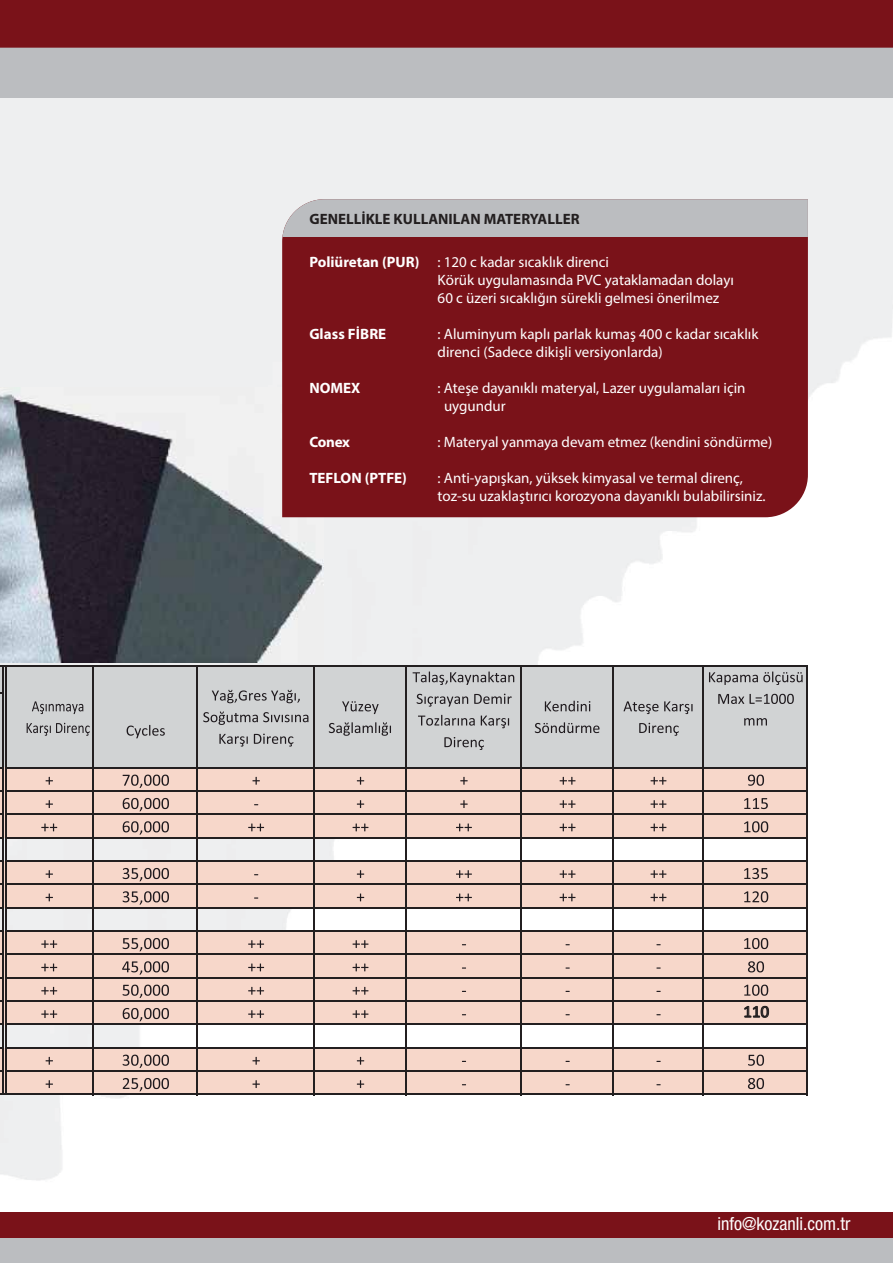
<style>
.page{position:relative;width:893px;height:1263px;background:#fff}
.page>*{position:absolute;margin:0;border:0;box-sizing:border-box;transform-origin:0 0}
.t1{font:condensed 18px "Helvetica Neue LT Pro";color:#fff}
.t2{font:16.95px "Calibri";color:#231f20}
.t3{font:15px/18px "Myriad Pro";color:#fff}
.t4{font:700 15px "Myriad Pro";color:#fff}
.t5{font:700 15px "Myriad Pro";color:#231f20}
</style>
<div class="page">
<img style="left:752px;top:120px;width:141px;height:976px">
<img style="left:294px;top:517px;width:459px;height:579px">
<img style="left:37px;top:663px;width:257px;height:518px">
<svg style="left:0;top:0;width:893px;height:120px;background:#aa8286"></svg>
<div style="left:0;top:1223px;width:893px;height:40px;background:#bbbdc0"></div>
<div style="left:0;top:1212px;width:893px;height:25px;background:#7a1219"></div>
<div style="left:0;top:666px;width:807px;height:102px;background:#d1d3d4"></div>
<div style="left:0;top:768px;width:807px;height:70px;background:#f7d7ca"></div>
<div style="left:0;top:861px;width:807px;height:47px;background:#f7d7ca"></div>
<div style="left:0;top:931px;width:807px;height:94px;background:#f7d7ca"></div>
<div style="left:0;top:1048px;width:807px;height:47px;background:#f7d7ca"></div>
<svg style="left:127px;top:725px;width:38px;height:13px"></svg>
<svg style="left:46px;top:777px;width:7px;height:8px"></svg>
<svg style="left:123px;top:775px;width:46px;height:13px"></svg>
<svg style="left:252px;top:777px;width:8px;height:8px"></svg>
<svg style="left:357px;top:777px;width:7px;height:8px"></svg>
<svg style="left:460px;top:777px;width:8px;height:8px"></svg>
<svg style="left:560px;top:777px;width:15px;height:8px"></svg>
<svg style="left:650px;top:777px;width:16px;height:8px"></svg>
<svg style="left:748px;top:775px;width:16px;height:11px"></svg>
<svg style="left:46px;top:800px;width:7px;height:8px"></svg>
<svg style="left:123px;top:798px;width:46px;height:13px"></svg>
<svg style="left:357px;top:800px;width:7px;height:8px"></svg>
<svg style="left:460px;top:800px;width:8px;height:8px"></svg>
<svg style="left:560px;top:800px;width:15px;height:8px"></svg>
<svg style="left:650px;top:800px;width:16px;height:8px"></svg>
<svg style="left:744px;top:798px;width:24px;height:11px"></svg>
<svg style="left:41px;top:824px;width:16px;height:7px"></svg>
<svg style="left:123px;top:821px;width:46px;height:14px"></svg>
<svg style="left:248px;top:824px;width:16px;height:7px"></svg>
<svg style="left:352px;top:824px;width:16px;height:7px"></svg>
<svg style="left:456px;top:824px;width:16px;height:7px"></svg>
<svg style="left:560px;top:824px;width:15px;height:7px"></svg>
<svg style="left:650px;top:824px;width:16px;height:7px"></svg>
<svg style="left:744px;top:821px;width:24px;height:11px"></svg>
<svg style="left:46px;top:870px;width:7px;height:8px"></svg>
<svg style="left:123px;top:868px;width:46px;height:13px"></svg>
<svg style="left:357px;top:870px;width:7px;height:8px"></svg>
<svg style="left:456px;top:870px;width:16px;height:8px"></svg>
<svg style="left:560px;top:870px;width:15px;height:8px"></svg>
<svg style="left:650px;top:870px;width:16px;height:8px"></svg>
<svg style="left:744px;top:868px;width:24px;height:11px"></svg>
<svg style="left:46px;top:894px;width:7px;height:7px"></svg>
<svg style="left:123px;top:891px;width:46px;height:14px"></svg>
<svg style="left:357px;top:894px;width:7px;height:7px"></svg>
<svg style="left:456px;top:894px;width:16px;height:7px"></svg>
<svg style="left:560px;top:894px;width:15px;height:7px"></svg>
<svg style="left:650px;top:894px;width:16px;height:7px"></svg>
<svg style="left:744px;top:891px;width:24px;height:11px"></svg>
<svg style="left:41px;top:940px;width:16px;height:8px"></svg>
<svg style="left:123px;top:938px;width:46px;height:13px"></svg>
<svg style="left:248px;top:940px;width:16px;height:8px"></svg>
<svg style="left:352px;top:940px;width:16px;height:8px"></svg>
<svg style="left:744px;top:938px;width:24px;height:11px"></svg>
<svg style="left:41px;top:964px;width:16px;height:7px"></svg>
<svg style="left:122px;top:961px;width:47px;height:14px"></svg>
<svg style="left:248px;top:964px;width:16px;height:7px"></svg>
<svg style="left:352px;top:964px;width:16px;height:7px"></svg>
<svg style="left:748px;top:961px;width:16px;height:11px"></svg>
<svg style="left:41px;top:987px;width:16px;height:8px"></svg>
<svg style="left:123px;top:985px;width:46px;height:13px"></svg>
<svg style="left:248px;top:987px;width:16px;height:8px"></svg>
<svg style="left:352px;top:987px;width:16px;height:8px"></svg>
<svg style="left:744px;top:985px;width:24px;height:11px"></svg>
<svg style="left:41px;top:1010px;width:16px;height:8px"></svg>
<svg style="left:123px;top:1008px;width:46px;height:13px"></svg>
<svg style="left:248px;top:1010px;width:16px;height:8px"></svg>
<svg style="left:352px;top:1010px;width:16px;height:8px"></svg>
<svg style="left:745px;top:1006px;width:24px;height:12px"></svg>
<svg style="left:46px;top:1057px;width:7px;height:8px"></svg>
<svg style="left:123px;top:1055px;width:46px;height:13px"></svg>
<svg style="left:252px;top:1057px;width:8px;height:8px"></svg>
<svg style="left:357px;top:1057px;width:7px;height:8px"></svg>
<svg style="left:748px;top:1055px;width:16px;height:11px"></svg>
<svg style="left:46px;top:1080px;width:7px;height:8px"></svg>
<svg style="left:123px;top:1078px;width:46px;height:13px"></svg>
<svg style="left:252px;top:1080px;width:8px;height:8px"></svg>
<svg style="left:357px;top:1080px;width:7px;height:8px"></svg>
<svg style="left:748px;top:1078px;width:16px;height:11px"></svg>
<svg style="left:545px;top:701px;width:45px;height:10px"></svg>
<svg style="left:535px;top:722px;width:64px;height:11px"></svg>
<svg style="left:623px;top:701px;width:69px;height:13px"></svg>
<svg style="left:639px;top:723px;width:40px;height:13px"></svg>
<svg style="left:709px;top:672px;width:93px;height:13px"></svg>
<svg style="left:718px;top:694px;width:76px;height:10px"></svg>
<svg style="left:744px;top:718px;width:23px;height:8px"></svg>
<svg style="left:32px;top:701px;width:51px;height:13px"></svg>
<svg style="left:27px;top:723px;width:63px;height:13px"></svg>
<svg style="left:212px;top:690px;width:88px;height:13px"></svg>
<svg style="left:203px;top:711px;width:105px;height:14px"></svg>
<svg style="left:219px;top:734px;width:74px;height:13px"></svg>
<svg style="left:342px;top:701px;width:37px;height:13px"></svg>
<svg style="left:329px;top:722px;width:62px;height:14px"></svg>
<svg style="left:412px;top:672px;width:102px;height:13px"></svg>
<svg style="left:417px;top:694px;width:95px;height:13px"></svg>
<svg style="left:418px;top:715px;width:91px;height:13px"></svg>
<svg style="left:444px;top:737px;width:40px;height:13px"></svg>
<hr style="left:2px;top:667px;width:2px;height:427px;background:#231f20">
<hr style="left:5px;top:667px;width:2px;height:427px;background:#231f20">
<hr style="left:92px;top:667px;width:2px;height:428px;background:#231f20">
<hr style="left:196px;top:667px;width:2px;height:428px;background:#231f20">
<hr style="left:313px;top:667px;width:2px;height:428px;background:#231f20">
<hr style="left:405px;top:667px;width:1px;height:428px;background:#231f20">
<hr style="left:520px;top:667px;width:2px;height:428px;background:#231f20">
<hr style="left:612px;top:667px;width:1px;height:428px;background:#231f20">
<hr style="left:702px;top:667px;width:2px;height:428px;background:#231f20">
<hr style="left:806px;top:667px;width:2px;height:428px;background:#231f20">
<hr style="left:0;top:665px;width:808px;height:2px;background:#231f20">
<hr style="left:7px;top:767px;width:801px;height:2px;background:#231f20">
<hr style="left:7px;top:790px;width:801px;height:2px;background:#231f20">
<hr style="left:7px;top:814px;width:801px;height:1px;background:#231f20">
<hr style="left:7px;top:837px;width:801px;height:2px;background:#231f20">
<hr style="left:7px;top:860px;width:801px;height:2px;background:#231f20">
<hr style="left:7px;top:884px;width:801px;height:1px;background:#231f20">
<hr style="left:7px;top:907px;width:801px;height:2px;background:#231f20">
<hr style="left:7px;top:930px;width:801px;height:2px;background:#231f20">
<hr style="left:7px;top:954px;width:801px;height:1px;background:#231f20">
<hr style="left:7px;top:977px;width:801px;height:2px;background:#231f20">
<hr style="left:7px;top:1000px;width:801px;height:2px;background:#231f20">
<hr style="left:7px;top:1024px;width:801px;height:1px;background:#231f20">
<hr style="left:7px;top:1047px;width:801px;height:2px;background:#231f20">
<hr style="left:7px;top:1070px;width:801px;height:2px;background:#231f20">
<hr style="left:0;top:1094px;width:808px;height:1px;background:#231f20">
<img style="left:0;top:388px;width:323px;height:275px">
<div style="left:282px;top:236px;width:526px;height:281px;background:#7a1219"></div>
<div style="left:282px;top:199px;width:526px;height:37px;background:#bbbdc0"></div>
<p class="t5" style="left:309px;top:214px;width:272px">GENELLİKLE KULLANILAN MATERYALLER</p>
<p class="t4" style="left:309px;top:256px;width:112px">Poliüretan (PUR)</p>
<p class="t4" style="left:309px;top:328px;width:78px">Glass FİBRE</p>
<p class="t4" style="left:309px;top:382px;width:52px">NOMEX</p>
<p class="t4" style="left:309px;top:436px;width:42px">Conex</p>
<p class="t4" style="left:309px;top:472px;width:99px">TEFLON (PTFE)</p>
<p class="t3" style="left:438px;top:254px;width:298px">: 120 c kadar sıcaklık direnci<br>Körük uygulamasında PVC yataklamadan dolayı<br>60 c üzeri sıcaklığın sürekli gelmesi önerilmez</p>
<p class="t3" style="left:438px;top:326px;width:322px">: Aluminyum kaplı parlak kumaş 400 c kadar sıcaklık direnci (Sadece dikişli versiyonlarda)</p>
<p class="t3" style="left:444px;top:380px;width:303px;text-indent:-6px">: Ateşe dayanıklı materyal, Lazer uygulamaları için uygundur</p>
<p class="t3" style="left:438px;top:434px;width:336px">: Materyal yanmaya devam etmez (kendini söndürme)</p>
<p class="t3" style="left:438px;top:470px;width:329px">: Anti-yapışkan, yüksek kimyasal ve termal direnç, toz-su uzaklaştırıcı korozyona dayanıklı bulabilirsiniz.</p>
<p class="t2" style="left:743px;top:1005px;width:27px">110</p>
<p class="t1" style="left:717px;top:1217px;width:135px">info@kozanli.com.tr</p>
</div>
